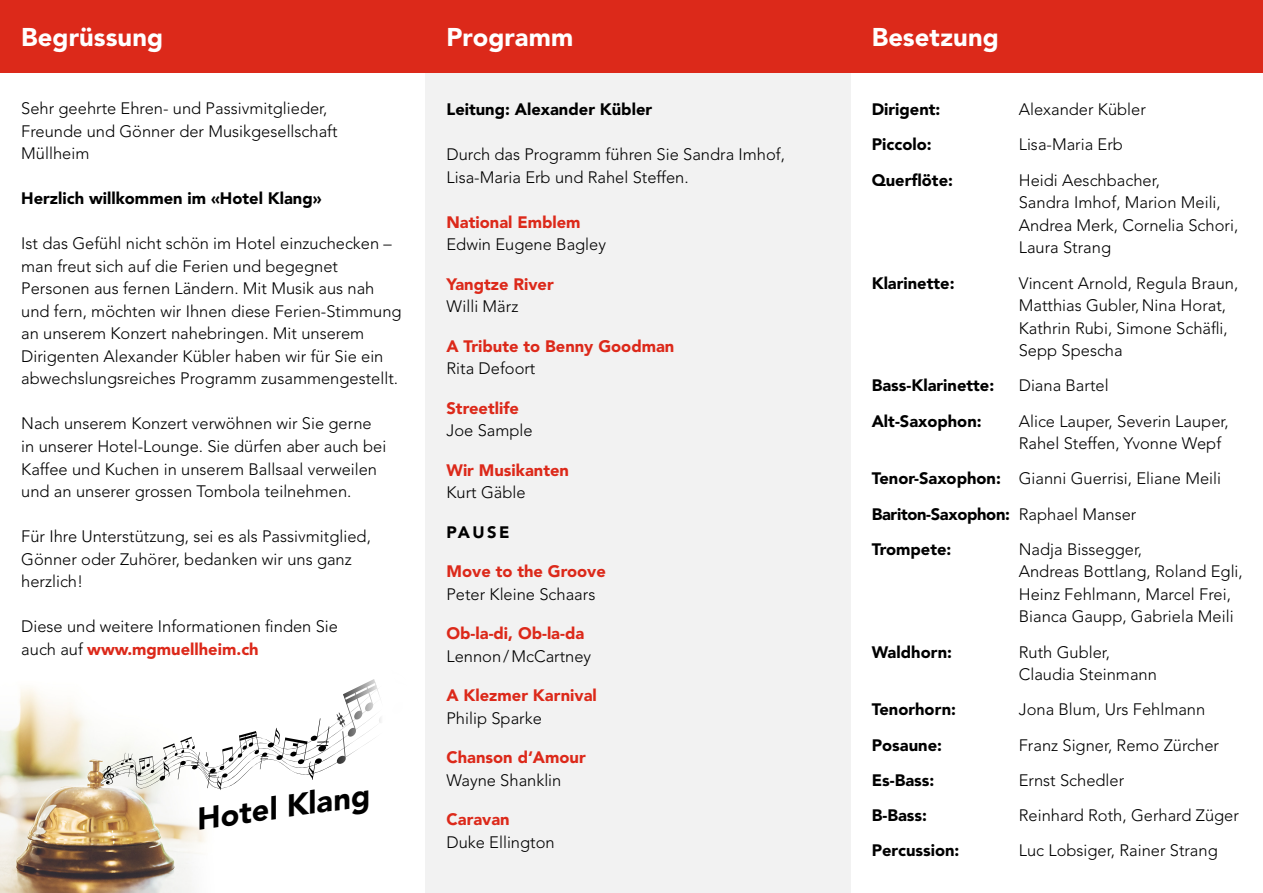
<style>
.page{position:relative;width:1263px;height:893px;background:#fff}
.page>*{position:absolute;margin:0;border:0;box-sizing:border-box;transform-origin:0 0}
.t1{font:italic 900 30.9px "Avenir LT";color:#000}
.t2{font:900 25.5px "Avenir LT";letter-spacing:.005em;color:#fff}
.t3{font:300 16.5px/22.5px "Avenir LT";color:#000}
.t4{font:900 16.5px "Avenir LT";color:#000}
.t5{font:900 16.5px "Avenir LT";color:#dc291a}
.t6{font:900 16.5px/35.2px "Avenir LT";letter-spacing:-.02em;color:#000}
.s1{font-weight:900;color:#dc291a}
.s2{font-weight:300}
</style>
<div class="page">
<div style="left:425px;top:72px;width:425px;height:821px;background:#f2f2f2"></div>
<img style="left:0;top:688px;width:205px;height:205px">
<svg style="left:101px;top:679px;width:280px;height:113px"></svg>
<div style="left:0;top:0;width:1263px;height:72px;background:#dc291a"></div>
<h2 class="t2" style="left:21px;top:21px;width:143px">Begrüssung</h2>
<h2 class="t2" style="left:872px;top:21px;width:129px">Besetzung</h2>
<h2 class="t2" style="left:446px;top:21px;width:128px">Programm</h2>
<p class="t3" style="left:21px;top:98px;width:318px">Sehr geehrte Ehren- und Passivmitglieder,<br>Freunde und Gönner der Musikgesellschaft<br>Müllheim</p>
<p class="t4" style="left:21px;top:189px;width:302px">Herzlich willkommen im «Hotel Klang»</p>
<p class="t3" style="left:21px;top:233px;width:382px">Ist das Gefühl nicht schön im Hotel einzuchecken – man freut sich auf die Ferien und begegnet Personen aus fernen Ländern. Mit Musik aus nah und fern, möchten wir Ihnen diese Ferien-Stimmung an unserem Konzert nahebringen. Mit unserem Dirigenten Alexander Kübler haben wir für Sie ein abwechslungsreiches Programm zusammengestellt.</p>
<p class="t3" style="left:21px;top:413px;width:367px">Nach unserem Konzert verwöhnen wir Sie gerne in unserer Hotel-Lounge. Sie dürfen aber auch bei Kaffee und Kuchen in unserem Ballsaal verweilen und an unserer grossen Tombola teilnehmen.</p>
<p class="t3" style="left:21px;top:525px;width:351px">Für Ihre Unterstützung, sei es als Passivmitglied,<br>Gönner oder Zuhörer, bedanken wir uns ganz herzlich!</p>
<p class="t3" style="left:21px;top:615px;width:318px">Diese und weitere Informationen finden Sie auch auf <span class="s1">www.mgmuellheim.ch</span></p>
<h1 class="t1" style="left:194px;top:801px;width:176px;rotate:-8deg">Hotel Klang</h1>
<p class="t4" style="left:446px;top:99px;width:207px">Leitung: Alexander Kübler</p>
<p class="t3" style="left:446px;top:143px;width:340px">Durch das Programm führen Sie Sandra Imhof,<br>Lisa-Maria Erb und Rahel Steffen.</p>
<p class="t5" style="left:446px;top:212px;width:136px">National Emblem</p>
<p class="t3" style="left:446px;top:233px;width:161px">Edwin Eugene Bagley</p>
<p class="t5" style="left:446px;top:274px;width:109px">Yangtze River</p>
<p class="t3" style="left:446px;top:295px;width:73px">Willi März</p>
<p class="t5" style="left:446px;top:336px;width:229px">A Tribute to Benny Goodman</p>
<p class="t3" style="left:446px;top:357px;width:90px">Rita Defoort</p>
<p class="t5" style="left:446px;top:398px;width:74px">Streetlife</p>
<p class="t3" style="left:446px;top:419px;width:88px">Joe Sample</p>
<p class="t5" style="left:446px;top:460px;width:124px">Wir Musikanten</p>
<p class="t3" style="left:446px;top:481px;width:81px">Kurt Gäble</p>
<p class="t4" style="left:446px;top:522px;width:65px">PAUSE</p>
<p class="t5" style="left:446px;top:561px;width:161px">Move to the Groove</p>
<p class="t3" style="left:446px;top:583px;width:150px">Peter Kleine Schaars</p>
<p class="t5" style="left:446px;top:623px;width:139px">Ob-la-di, Ob-la-da</p>
<p class="t3" style="left:446px;top:645px;width:146px">Lennon/McCartney</p>
<p class="t5" style="left:446px;top:685px;width:152px">A Klezmer Karnival</p>
<p class="t3" style="left:446px;top:707px;width:97px">Philip Sparke</p>
<p class="t5" style="left:446px;top:747px;width:141px">Chanson d‘Amour</p>
<p class="t3" style="left:446px;top:769px;width:116px">Wayne Shanklin</p>
<p class="t5" style="left:446px;top:809px;width:65px">Caravan</p>
<p class="t3" style="left:446px;top:831px;width:110px">Duke Ellington</p>
<p class="t4" style="left:872px;top:99px;width:70px">Dirigent:</p>
<p class="t3" style="left:1019px;top:98px;width:129px">Alexander Kübler</p>
<p class="t4" style="left:872px;top:135px;width:61px">Piccolo:</p>
<p class="t3" style="left:1019px;top:134px;width:106px">Lisa-Maria Erb</p>
<p class="t4" style="left:872px;top:170px;width:83px">Querflöte:</p>
<p class="t3" style="left:1019px;top:169px;width:221px">Heidi Aeschbacher,<br>Sandra Imhof, Marion Meili,<br>Andrea Merk, Cornelia Schori,<br>Laura Strang</p>
<p class="t4" style="left:872px;top:273px;width:84px">Klarinette:</p>
<p class="t3" style="left:1019px;top:272px;width:221px">Vincent Arnold, Regula Braun,<br>Matthias Gubler,Nina Horat,<br>Kathrin Rubi, Simone Schäfli,<br>Sepp Spescha</p>
<p class="t4" style="left:872px;top:376px;width:124px">Bass-Klarinette:</p>
<p class="t3" style="left:1019px;top:374px;width:91px">Diana Bartel</p>
<p class="t4" style="left:872px;top:411px;width:111px">Alt-Saxophon:</p>
<p class="t3" style="left:1019px;top:410px;width:212px">Alice Lauper, Severin Lauper,<br>Rahel Steffen, Yvonne Wepf</p>
<p class="t6" style="left:872px;top:461px;width:351px">Tenor-Saxophon: <span class="s2">Gianni Guerrisi, Eliane Meili<br></span>Bariton-Saxophon: <span class="s2">Raphael Manser<br></span>Trompete:</p>
<p class="t3" style="left:1019px;top:538px;width:226px">Nadja Bissegger,<br>Andreas Bottlang, Roland Egli,<br>Heinz Fehlmann, Marcel Frei,<br>Bianca Gaupp, Gabriela Meili</p>
<p class="t4" style="left:872px;top:642px;width:82px">Waldhorn:</p>
<p class="t3" style="left:1019px;top:641px;width:140px">Ruth Gubler,<br>Claudia Steinmann</p>
<p class="t4" style="left:872px;top:700px;width:86px">Tenorhorn:</p>
<p class="t3" style="left:1019px;top:698px;width:188px">Jona Blum, Urs Fehlmann</p>
<p class="t4" style="left:872px;top:735px;width:72px">Posaune:</p>
<p class="t3" style="left:1019px;top:734px;width:202px">Franz Signer, Remo Zürcher</p>
<p class="t4" style="left:872px;top:770px;width:64px">Es-Bass:</p>
<p class="t3" style="left:1019px;top:769px;width:107px">Ernst Schedler</p>
<p class="t4" style="left:872px;top:805px;width:57px">B-Bass:</p>
<p class="t3" style="left:1019px;top:804px;width:222px">Reinhard Roth, Gerhard Züger</p>
<p class="t4" style="left:872px;top:841px;width:89px">Percussion:</p>
<p class="t3" style="left:1019px;top:840px;width:201px">Luc Lobsiger, Rainer Strang</p>
</div>
